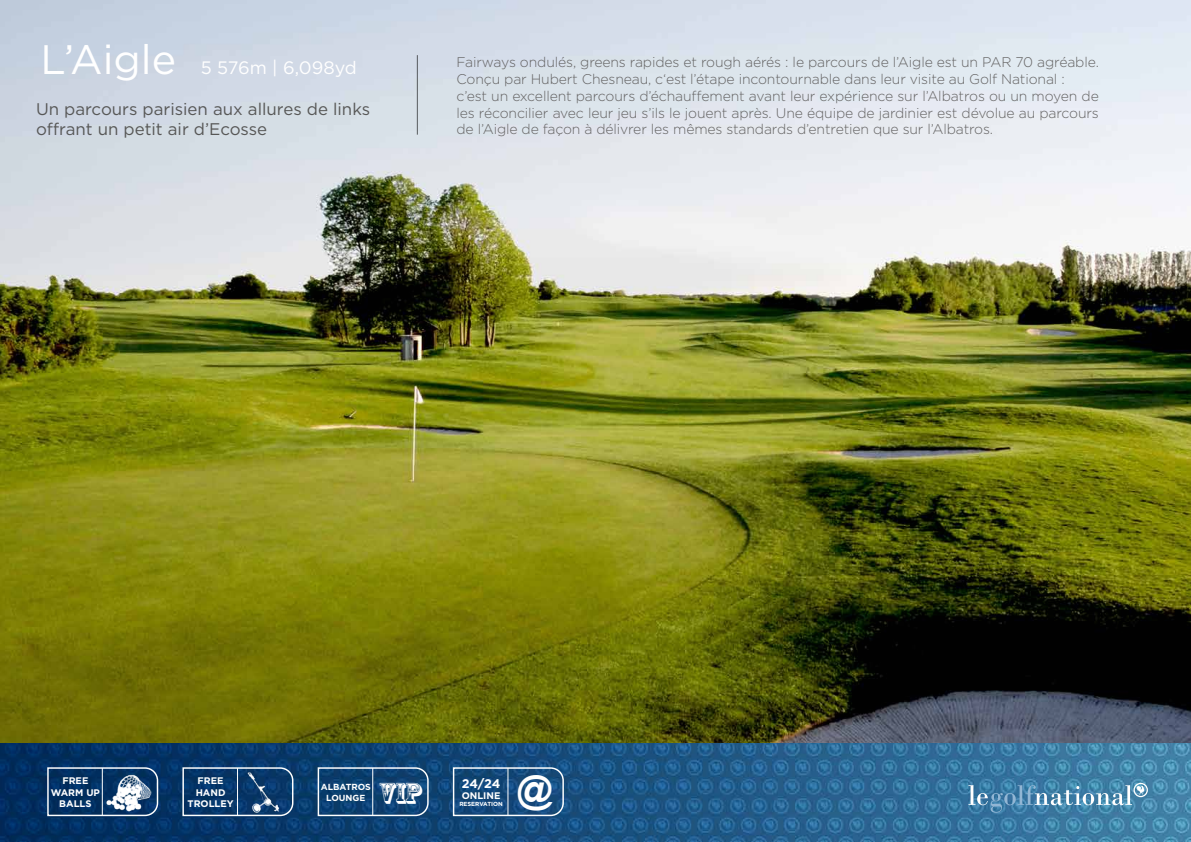
<style>
.page{position:relative;width:1191px;height:842px;background:#fff}
.page>*{position:absolute;margin:0;border:0;box-sizing:border-box;transform-origin:0 0}
.t1{font:41.2px "Gotham";color:#fff}
.t2{font:700 36.8px "Arial";color:#fff}
.t3{font:27.9px "Rosewood Std";color:#fff}
.t4{font:18px "Gotham";color:#fff}
.t5{font:16.9px/20.2px "Gotham";color:#575756}
.t6{font:300 14px/16.8px "Gotham";letter-spacing:-.01em;color:#646363}
.t7{font:700 12.5px "Gotham";color:#fff}
.t8{font:700 9.6px/11.5px "Gotham";color:#fff;text-align:center}
.t9{font:700 8.8px/10.6px "Gotham";color:#fff;text-align:center}
.t10{font:700 5.9px "Gotham";color:#fff}
</style>
<div class="page">
<img style="left:0;top:0;width:1191px;height:744px">
<img style="left:0;top:744px;width:1191px;height:98px">
<svg style="left:46px;top:766px;width:113px;height:51px;background:#365a82"></svg>
<hr style="left:102px;top:768px;width:1px;height:48px;background:#fff">
<svg style="left:182px;top:766px;width:112px;height:51px;background:#214c79"></svg>
<hr style="left:237px;top:768px;width:1px;height:48px;background:#fff">
<svg style="left:317px;top:766px;width:112px;height:51px;background:#1f4f7c"></svg>
<hr style="left:372px;top:768px;width:1px;height:48px;background:#fff">
<svg style="left:452px;top:766px;width:112px;height:51px;background:#275887"></svg>
<hr style="left:507px;top:768px;width:1px;height:48px;background:#fff">
<svg style="left:968px;top:783px;width:179px;height:30px;background:#5b92b5"></svg>
<hr style="left:417px;top:55px;width:1px;height:80px;background:#000">
<h1 class="t1" style="left:40px;top:33px;width:137px">L’Aigle</h1>
<p class="t4" style="left:201px;top:56px;width:157px">5 576m | 6,098yd</p>
<p class="t5" style="left:36px;top:98px;width:336px">Un parcours parisien aux allures de links offrant un petit air d’Ecosse</p>
<p class="t6" style="left:456px;top:53px;width:644px">Fairways ondulés, greens rapides et rough aérés : le parcours de l’Aigle est un PAR 70 agréable.<br>Conçu par Hubert Chesneau, c‘est l’étape incontournable dans leur visite au Golf National :<br>c’est un excellent parcours d’échauffement avant leur expérience sur l’Albatros ou un moyen de les réconcilier avec leur jeu s’ils le jouent après. Une équipe de jardinier est dévolue au parcours de l’Aigle de façon à délivrer les mêmes standards d’entretien que sur l’Albatros.</p>
<p class="t8" style="left:51px;top:775px;width:51px">FREE<br>WARM UP<br>BALLS</p>
<p class="t8" style="left:187px;top:775px;width:48px">FREE<br>HAND<br>TROLLEY</p>
<p class="t9" style="left:321px;top:782px;width:52px">ALBATROS<br>LOUNGE</p>
<h3 class="t3" style="left:379px;top:777px;width:44px">VIP</h3>
<p class="t7" style="left:462px;top:775px;width:40px">24/24</p>
<p class="t8" style="left:462px;top:790px;width:40px">ONLINE</p>
<p class="t10" style="left:459px;top:800px;width:45px">RESERVATION</p>
<h2 class="t2" style="left:517px;top:764px;width:37px">@</h2>
</div>
